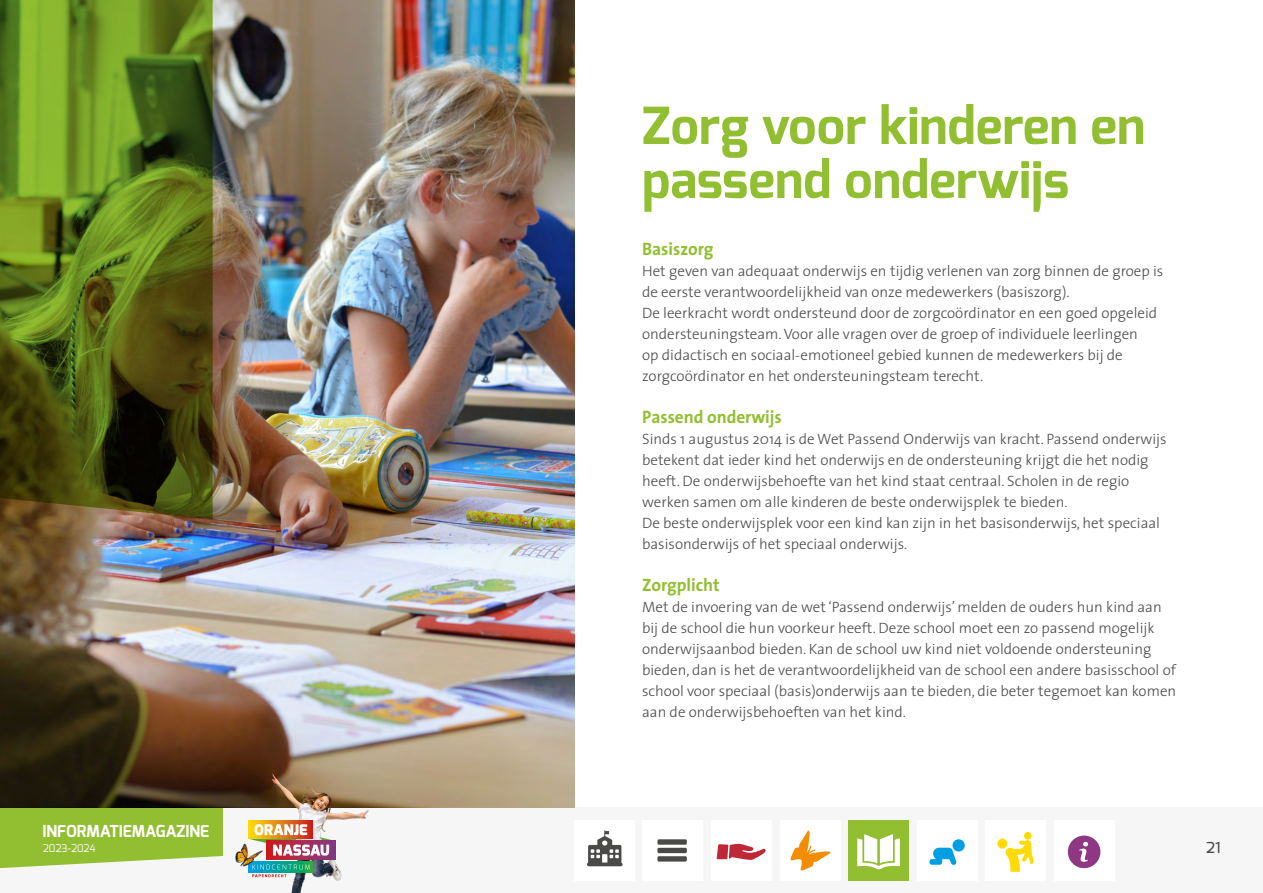
<style>
.page{position:relative;width:1263px;height:893px;background:#fff}
.page>*{position:absolute;margin:0;border:0;box-sizing:border-box;transform-origin:0 0}
.t1{font:700 51px/54px "Exo";color:#92be31}
.t2{font:700 18px "The Sans";letter-spacing:-.005em;color:#92be31}
.t3{font:700 16.5px "Exo";letter-spacing:-.005em;color:#fff}
.t4{font:300 15px/21px "The Sans";color:#4a4a49}
.t5{font:500 15px "Exo";color:#4a4a49}
.t6{font:10.5px "Exo";letter-spacing:-.005em;color:#fff}
</style>
<div class="page">
<div style="left:0;top:808px;width:1263px;height:85px;background:#f6f6f6"></div>
<div style="left:642px;top:820px;width:61px;height:61px;background:#fff"></div>
<div style="left:780px;top:820px;width:60px;height:61px;background:#fff"></div>
<svg style="left:790px;top:830px;width:41px;height:41px"></svg>
<div style="left:848px;top:820px;width:61px;height:61px;background:#92be31"></div>
<div style="left:917px;top:820px;width:60px;height:61px;background:#fff"></div>
<div style="left:985px;top:820px;width:61px;height:61px;background:#fff"></div>
<div style="left:1054px;top:820px;width:60px;height:61px;background:#fff"></div>
<svg style="left:657px;top:839px;width:30px;height:23px"></svg>
<div style="left:574px;top:820px;width:61px;height:61px;background:#fff"></div>
<svg style="left:587px;top:830px;width:36px;height:36px"></svg>
<div style="left:711px;top:820px;width:61px;height:61px;background:#fff"></div>
<svg style="left:716px;top:844px;width:50px;height:16px"></svg>
<svg style="left:857px;top:834px;width:43px;height:35px"></svg>
<svg style="left:929px;top:848px;width:27px;height:17px"></svg>
<div style="left:952px;top:839px;width:13px;height:12px;background:#009fe3;border-radius:50%"></div>
<div style="left:997px;top:839px;width:10px;height:10px;background:#ffda03;border-radius:50%"></div>
<svg style="left:1005px;top:840px;width:29px;height:32px"></svg>
<div style="left:1024px;top:832px;width:8px;height:8px;background:#ffda03;border-radius:50%"></div>
<svg style="left:1068px;top:836px;width:32px;height:32px"></svg>
<svg style="left:0;top:808px;width:223px;height:61px;background:#9dc447"></svg>
<img style="left:0;top:0;width:574px;height:808px">
<svg style="left:0;top:0;width:213px;height:519px;background:#576a19"></svg>
<img style="left:268px;top:773px;width:101px;height:120px">
<img style="left:235px;top:843px;width:14px;height:24px">
<img style="left:249px;top:820px;width:86px;height:57px">
<p class="t3" style="left:43px;top:820px;width:168px">INFORMATIEMAGAZINE</p>
<p class="t6" style="left:43px;top:841px;width:54px">2023-2024</p>
<h1 class="t1" style="left:642px;top:99px;width:504px">Zorg voor kinderen en passend onderwijs</h1>
<p class="t2" style="left:642px;top:234px;width:73px">Basiszorg</p>
<p class="t4" style="left:642px;top:260px;width:523px">Het geven van adequaat onderwijs en tijdig verlenen van zorg binnen de groep is de eerste verantwoordelijkheid van onze medewerkers (basiszorg).<br>De leerkracht wordt ondersteund door de zorgcoördinator en een goed opgeleid ondersteuningsteam. Voor alle vragen over de groep of individuele leerlingen<br>op didactisch en sociaal-emotioneel gebied kunnen de medewerkers bij de zorgcoördinator en het ondersteuningsteam terecht.</p>
<p class="t2" style="left:642px;top:402px;width:141px">Passend onderwijs</p>
<p class="t4" style="left:642px;top:428px;width:526px">Sinds 1 augustus 2014 is de Wet Passend Onderwijs van kracht. Passend onderwijs betekent dat ieder kind het onderwijs en de ondersteuning krijgt die het nodig heeft. De onderwijsbehoefte van het kind staat centraal. Scholen in de regio werken samen om alle kinderen de beste onderwijsplek te bieden.<br>De beste onderwijsplek voor een kind kan zijn in het basisonderwijs, het speciaal basisonderwijs of het speciaal onderwijs.</p>
<p class="t2" style="left:642px;top:570px;width:79px">Zorgplicht</p>
<p class="t4" style="left:642px;top:596px;width:536px">Met de invoering van de wet ‘Passend onderwijs’ melden de ouders hun kind aan bij de school die hun voorkeur heeft. Deze school moet een zo passend mogelijk onderwijsaanbod bieden. Kan de school uw kind niet voldoende ondersteuning bieden, dan is het de verantwoordelijkheid van de school een andere basisschool of school voor speciaal (basis)onderwijs aan te bieden, die beter tegemoet kan komen aan de onderwijsbehoeften van het kind.</p>
<p class="t5" style="left:1206px;top:838px;width:16px">21</p>
</div>
